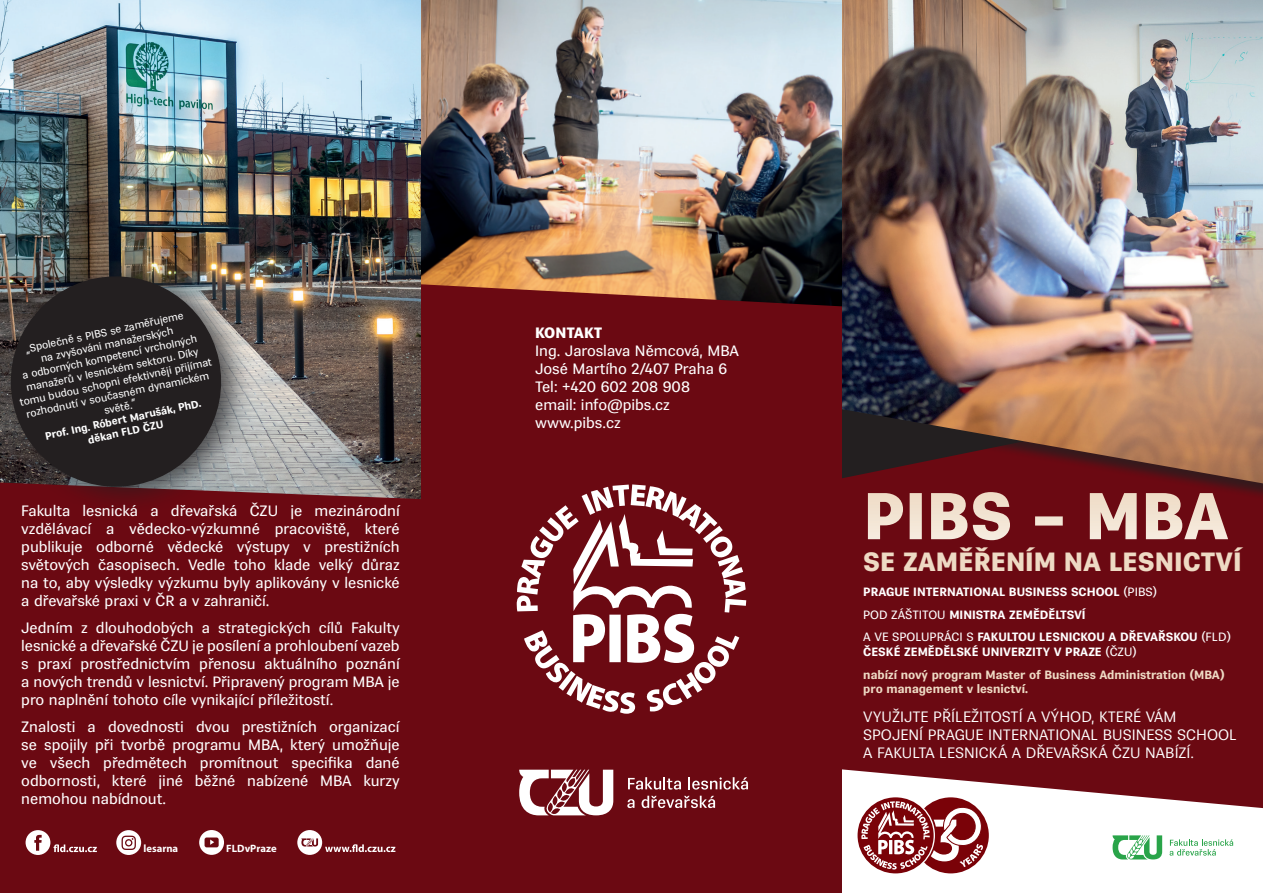
<style>
.page{position:relative;width:1263px;height:893px;background:#fff}
.page>*{position:absolute;margin:0;border:0;box-sizing:border-box;transform-origin:0 0}
.t1{font:900 65.85px "Vegan Sans Premium";color:#fff}
.t2{font:900 26.4px "Vegan Sans Premium";color:#eedac4}
.t3{font:15px/18px "Vegan Sans Premium";color:#fff;text-align:justify}
.t4{font:300 15px/18px "Vegan Sans Premium";color:#fff}
.t5{font:900 15px "Vegan Sans Premium";letter-spacing:-.015em;color:#fff}
.t6{font:700 12px/23px "Vegan Sans Premium";color:#fff}
.t7{font:700 12px/23px "Vegan Sans Premium";color:#eedac4}
.t8{font:10.65px/12.8px "Vegan Sans Premium";color:#fff;text-align:center}
.t9{font:700 10.65px/12.8px "Vegan Sans Premium";color:#fff;text-align:center}
.t10{font:700 10.65px "Myriad Pro";color:#fff}
.s1{font-weight:400}
.s2{color:#fff}
.s3{font-weight:400;color:#fff}
</style>
<div class="page">
<div style="left:842px;top:0;width:421px;height:893px;background:#6b0912"></div>
<img style="left:842px;top:0;width:421px;height:483px">
<svg style="left:842px;top:769px;width:421px;height:124px;fill:#fff"></svg>
<div style="left:913px;top:797px;width:76px;height:76px;background:#7a0208;border-radius:50%"></div>
<svg style="left:856px;top:796px;width:79px;height:79px"></svg>
<svg style="left:857px;top:797px;width:77px;height:76px"></svg>
<svg style="left:861px;top:801px;width:122px;height:69px"></svg>
<svg style="left:1112px;top:835px;width:50px;height:24px"></svg>
<svg style="left:1169px;top:839px;width:64px;height:17px"></svg>
<div style="left:421px;top:0;width:421px;height:893px;background:#6b0912"></div>
<img style="left:421px;top:0;width:421px;height:306px">
<svg style="left:519px;top:770px;width:94px;height:45px"></svg>
<svg style="left:628px;top:777px;width:53px;height:13px"></svg>
<svg style="left:688px;top:777px;width:60px;height:13px"></svg>
<svg style="left:627px;top:799px;width:7px;height:9px"></svg>
<svg style="left:641px;top:796px;width:74px;height:12px"></svg>
<svg style="left:517px;top:484px;width:229px;height:230px"></svg>
<div style="left:0;top:2px;width:421px;height:891px;background:#6b0912"></div>
<img style="left:0;top:0;width:421px;height:499px">
<svg style="left:26px;top:830px;width:71px;height:25px"></svg>
<svg style="left:116px;top:830px;width:25px;height:25px"></svg>
<svg style="left:199px;top:830px;width:25px;height:25px"></svg>
<svg style="left:297px;top:830px;width:98px;height:25px"></svg>
<div style="left:0;top:257px;width:255px;height:257px;background:#231f20;opacity:.75"></div>
<svg style="left:2px;top:267px;width:228px;height:229px;background:#393232"></svg>
<p class="t8" style="left:8px;top:346px;width:198px;rotate:-12deg">„Společně s PIBS se zaměřujeme<br>na zvyšováni manažerských<br>a odborných kompetencí vrcholných manažerů v lesnickém sektoru. Díky tomu budou schopni efektivněji přijímat rozhodnutí v současném dynamickém světě.”</p>
<p class="t9" style="left:44px;top:430px;width:160px;rotate:-12deg">Prof. Ing. Róbert Marušák, PhD. děkan FLD ČZU</p>
<p class="t3" style="left:21px;top:502px;width:380px">Fakulta lesnická a dřevařská ČZU je mezinárodní vzdělávací a vědecko-výzkumné pracoviště, které publikuje odborné vědecké výstupy v prestižních světových časopisech. Vedle toho klade velký důraz na to, aby výsledky výzkumu byly aplikovány v lesnické a dřevařské praxi v ČR a v zahraničí.</p>
<p class="t3" style="left:21px;top:619px;width:380px">Jedním z dlouhodobých a strategických cílů Fakulty lesnické a dřevařské ČZU je posílení a prohloubení vazeb s praxí prostřednictvím přenosu aktuálního poznání a nových trendů v lesnictví. Připravený program MBA je pro naplnění tohoto cíle vynikající příležitostí.</p>
<p class="t3" style="left:21px;top:717px;width:380px">Znalosti a dovednosti dvou prestižních organizací se spojily při tvorbě programu MBA, který umožňuje ve všech předmětech promítnout specifika dané odbornosti, které jiné běžné nabízené MBA kurzy nemohou nabídnout.</p>
<p class="t10" style="left:144px;top:841px;width:36px">lesarna</p>
<p class="t10" style="left:226px;top:841px;width:52px">FLDvPraze</p>
<p class="t5" style="left:535px;top:324px;width:69px">KONTAKT</p>
<p class="t3" style="left:535px;top:342px;width:205px;text-align:left">Ing. Jaroslava Němcová, MBA<br>José Martího 2/407 Praha 6<br>Tel: +420 602 208 908<br>email: info@pibs.cz www.pibs.cz</p>
<h1 class="t1" style="left:863px;top:478px;width:367px">PIBS – MBA</h1>
<h2 class="t2" style="left:863px;top:546px;width:380px">SE ZAMĚŘENÍM NA LESNICTVÍ</h2>
<p class="t6" style="left:863px;top:580px;width:369px">PRAGUE INTERNATIONAL BUSINESS SCHOOL <span class="s1">(PIBS)<br>POD ZÁŠTITOU</span> MINISTRA ZEMĚDĚLTSVÍ<br><span class="s1">A VE SPOLUPRÁCI S</span> FAKULTOU LESNICKOU A DŘEVAŘSKOU <span class="s1">(FLD)</span></p>
<p class="t7" style="left:863px;top:640px;width:363px"><span class="s2">ČESKÉ ZEMĚDĚLSKÉ UNIVERZITY V PRAZE</span> <span class="s3">(ČZU)<br></span>nabízí nový program Master of Business Administration (MBA)</p>
<p class="t7" style="left:863px;top:677px;width:166px">pro management v lesnictví.</p>
<p class="t4" style="left:863px;top:708px;width:375px">VYUŽIJTE PŘÍLEŽITOSTÍ A VÝHOD, KTERÉ VÁM<br>SPOJENÍ PRAGUE INTERNATIONAL BUSINESS SCHOOL<br>A FAKULTA LESNICKÁ A DŘEVAŘSKÁ ČZU NABÍZÍ.</p>
</div>
